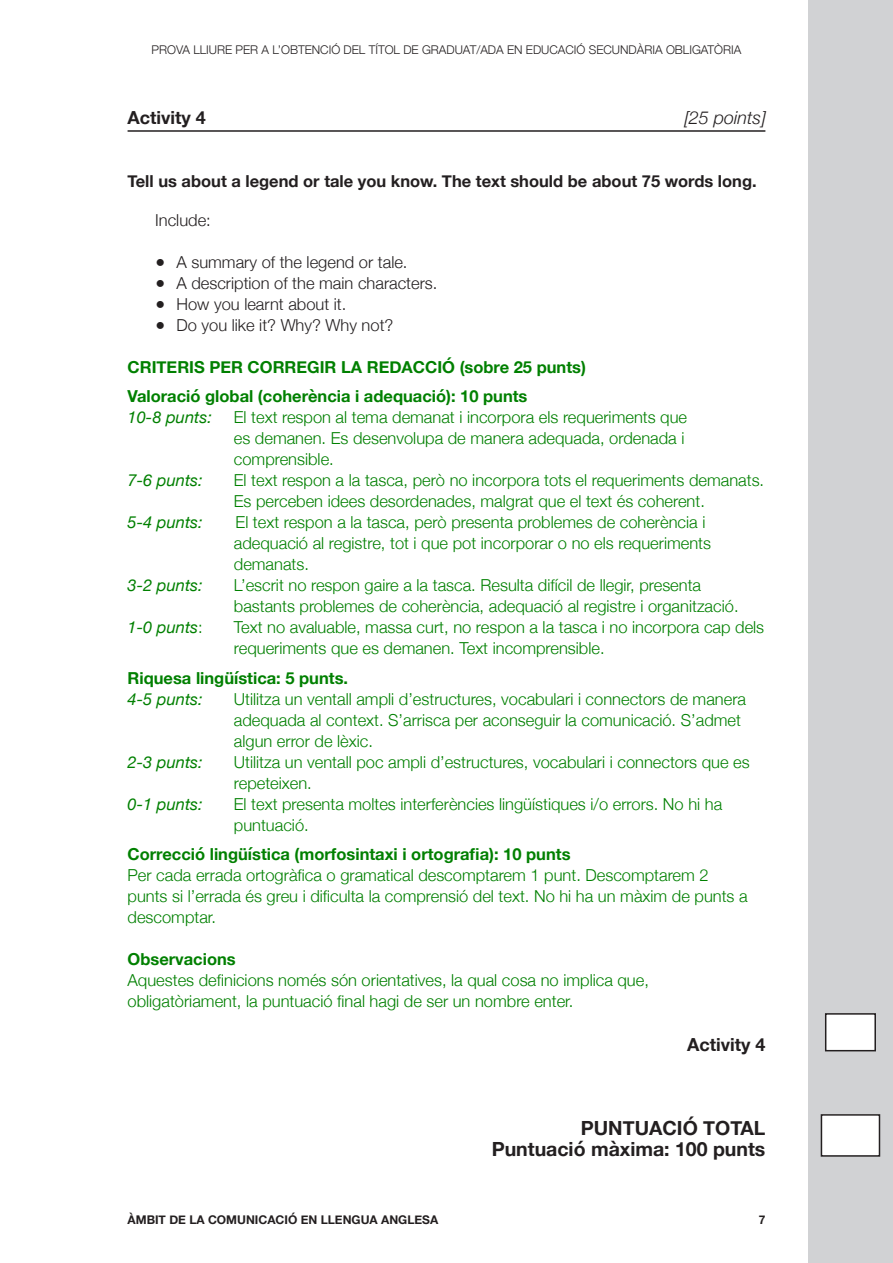
<style>
.page{position:relative;width:893px;height:1263px;background:#fff}
.page>*{position:absolute;margin:0;border:0;box-sizing:border-box;transform-origin:0 0}
.Text{font:700 19.5px "Helvetica Neue";color:#231f20}
.Activitat{font:italic 300 18px "Helvetica Neue";color:#231f20}
.Activitat-2{font:700 18px "Helvetica Neue";color:#231f20}
.Text-2{font:700 18px "Helvetica Neue";color:#231f20}
.Subpregunta{font:300 16.5px/21px "Helvetica Neue";color:#008000}
.Subpregunta-2{font:700 16.5px "Helvetica Neue";color:#008000}
.Subpregunta-3{font:300 16.5px "Helvetica Neue";color:#231f20}
.Subpregunta-4{font:italic 16.5px "Helvetica Neue";color:#008000}
.Pregunta{font:700 16.5px "Helvetica Neue";color:#231f20}
.t1{font:300 12px "Helvetica Neue";color:#231f20}
.t2{font:700 12px "Helvetica Neue";color:#231f20}
.s1{font-weight:300;font-style:normal}
</style>
<div class="page">
<div style="left:808px;top:0;width:85px;height:1263px;background:#d1d2d4"></div>
<hr style="left:128px;top:130px;width:637px;height:2px;background:#231f20">
<div style="left:821px;top:1115px;width:58px;height:41px;background:#fff"></div>
<div style="left:821px;top:1114px;width:59px;height:43px;border:2px solid #231f20"></div>
<div style="left:826px;top:1014px;width:49px;height:37px;background:#fff"></div>
<div style="left:825px;top:1013px;width:51px;height:38px;border:2px solid #231f20"></div>
<p class="t1" style="left:152px;top:40px;width:591px">PROVA LLIURE PER A L’OBTENCIÓ DEL TÍTOL DE GRADUAT/ADA EN EDUCACIÓ SECUNDÀRIA OBLIGATÒRIA</p>
<h3 class="Activitat-2" style="left:128px;top:103px;width:80px">Activity 4</h3>
<h3 class="Activitat" style="left:684px;top:103px;width:83px">[25 points]</h3>
<h4 class="Pregunta" style="left:128px;top:168px;width:631px">Tell us about a legend or tale you know. The text should be about 75 words long.</h4>
<p class="Subpregunta-3" style="left:155px;top:207px;width:57px">Include:</p>
<p class="Subpregunta-3" style="left:155px;top:249px;width:254px">● A summary of the legend or tale.</p>
<p class="Subpregunta-3" style="left:155px;top:270px;width:284px">● A description of the main characters.</p>
<p class="Subpregunta-3" style="left:155px;top:291px;width:193px">● How you learnt about it.</p>
<p class="Subpregunta-3" style="left:155px;top:312px;width:240px">● Do you like it? Why? Why not?</p>
<p class="Subpregunta-2" style="left:128px;top:354px;width:460px">CRITERIS PER CORREGIR LA REDACCIÓ (sobre 25 punts)</p>
<p class="Subpregunta-2" style="left:128px;top:384px;width:401px">Valoració global (coherència i adequació): 10 punts</p>
<p class="Subpregunta-4" style="left:128px;top:406px;width:86px">10-8 punts:</p>
<p class="Subpregunta" style="left:234px;top:406px;width:455px">El text respon al tema demanat i incorpora els requeriments que es demanen. Es desenvolupa de manera adequada, ordenada i comprensible.</p>
<p class="Subpregunta-4" style="left:128px;top:469px;width:77px">7-6 punts:</p>
<p class="Subpregunta" style="left:234px;top:469px;width:532px">El text respon a la tasca, però no incorpora tots el requeriments demanats.<br>Es perceben idees desordenades, malgrat que el text és coherent.</p>
<p class="Subpregunta-4" style="left:128px;top:511px;width:77px">5-4 punts:</p>
<p class="Subpregunta" style="left:234px;top:511px;width:479px">El text respon a la tasca, però presenta problemes de coherència i adequació al registre, tot i que pot incorporar o no els requeriments demanats.</p>
<p class="Subpregunta-4" style="left:128px;top:574px;width:77px">3-2 punts:</p>
<p class="Subpregunta" style="left:234px;top:574px;width:506px">L’escrit no respon gaire a la tasca. Resulta difícil de llegir, presenta bastants problemes de coherència, adequació al registre i organització.</p>
<p class="Subpregunta-4" style="left:128px;top:616px;width:77px">1-0 punts<span class="s1">:</span></p>
<p class="Subpregunta" style="left:234px;top:616px;width:532px">Text no avaluable, massa curt, no respon a la tasca i no incorpora cap dels requeriments que es demanen. Text incomprensible.</p>
<p class="Subpregunta-2" style="left:128px;top:665px;width:222px">Riquesa lingüística: 5 punts.</p>
<p class="Subpregunta-4" style="left:128px;top:687px;width:77px">4-5 punts:</p>
<p class="Subpregunta" style="left:234px;top:687px;width:514px">Utilitza un ventall ampli d’estructures, vocabulari i connectors de manera adequada al context. S’arrisca per aconseguir la comunicació. S’admet algun error de lèxic.</p>
<p class="Subpregunta-4" style="left:128px;top:750px;width:77px">2-3 punts:</p>
<p class="Subpregunta" style="left:234px;top:750px;width:517px">Utilitza un ventall poc ampli d’estructures, vocabulari i connectors que es repeteixen.</p>
<p class="Subpregunta-4" style="left:128px;top:792px;width:77px">0-1 punts:</p>
<p class="Subpregunta" style="left:234px;top:792px;width:490px">El text presenta moltes interferències lingüístiques i/o errors. No hi ha puntuació.</p>
<p class="Subpregunta-2" style="left:128px;top:842px;width:444px">Correcció lingüística (morfosintaxi i ortografia): 10 punts</p>
<p class="Subpregunta" style="left:128px;top:864px;width:622px">Per cada errada ortogràfica o gramatical descomptarem 1 punt. Descomptarem 2 punts si l’errada és greu i dificulta la comprensió del text. No hi ha un màxim de punts a descomptar.</p>
<p class="Subpregunta-2" style="left:128px;top:947px;width:110px">Observacions</p>
<p class="Subpregunta" style="left:128px;top:969px;width:523px">Aquestes definicions només són orientatives, la qual cosa no implica que, obligatòriament, la puntuació final hagi de ser un nombre enter.</p>
<p class="Text-2" style="left:687px;top:1030px;width:80px">Activity 4</p>
<p class="Text" style="left:581px;top:1113px;width:186px">PUNTUACIÓ TOTAL</p>
<p class="Text" style="left:492px;top:1134px;width:275px">Puntuació màxima: 100 punts</p>
<p class="t2" style="left:128px;top:1210px;width:312px">ÀMBIT DE LA COMUNICACIÓ EN LLENGUA ANGLESA</p>
<p class="t2" style="left:759px;top:1210px;width:8px">7</p>
</div>
